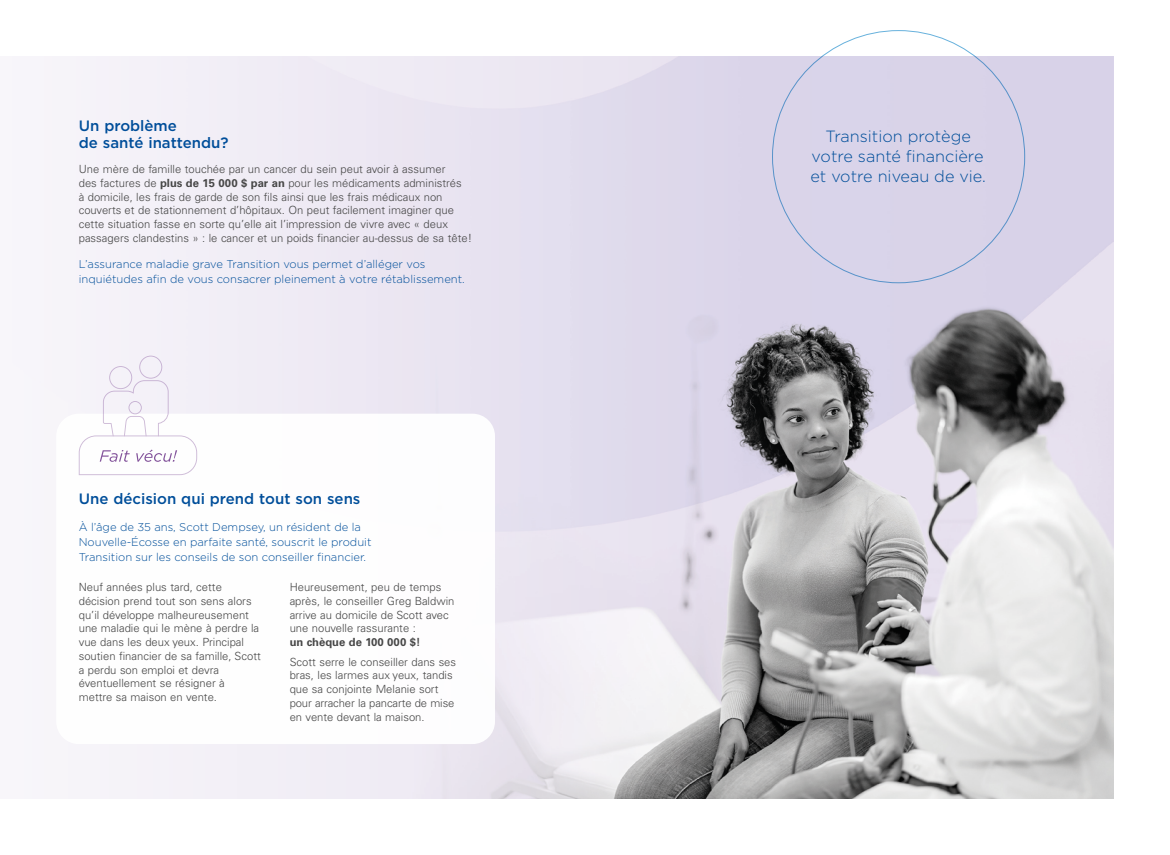
<style>
.page{position:relative;width:1170px;height:855px;background:#fff}
.page>*{position:absolute;margin:0;border:0;box-sizing:border-box;transform-origin:0 0}
.P_Intro{font:300 16.25px/20px "Gotham";color:#004e9a;text-align:center}
.t1{font:500 15px/17.5px "Gotham";color:#004e9a}
.P_Split{font:300 11.25px/13.8px "Univers LT Pro 45";color:#474747}
.P_Intro-2{font:300 11.25px/15px "Gotham";color:#004e9a}
.s1{font-family:"Univers LT Pro 65";font-weight:700}
</style>
<div class="page">
<img style="left:39px;top:57px;width:1075px;height:742px">
<div style="left:56px;top:414px;width:439px;height:330px;background:#fff;border-radius:22px"></div>
<svg style="left:79px;top:356px;width:118px;height:119px"></svg>
<h2 class="t1" style="left:79px;top:116px;width:151px">Un problème<br>de santé inattendu?</h2>
<p class="P_Split" style="left:79px;top:162px;width:395px">Une mère de famille touchée par un cancer du sein peut avoir à assumer<br>des factures de <span class="s1">plus de 15 000 $ par an</span> pour les médicaments administrés<br>à domicile, les frais de garde de son fils ainsi que les frais médicaux non couverts et de stationnement d’hôpitaux. On peut facilement imaginer que cette situation fasse en sorte qu’elle ait l’impression de vivre avec « deux passagers clandestins » : le cancer et un poids financier au-dessus de sa tête!</p>
<p class="P_Intro-2" style="left:79px;top:256px;width:388px">L’assurance maladie grave Transition vous permet d’alléger vos inquiétudes afin de vous consacrer pleinement à votre rétablissement.</p>
<h2 class="t1" style="left:79px;top:490px;width:283px">Une décision qui prend tout son sens</h2>
<p class="P_Intro-2" style="left:79px;top:519px;width:294px">À l’âge de 35 ans, Scott Dempsey, un résident de la<br>Nouvelle-Écosse en parfaite santé, souscrit le produit<br>Transition sur les conseils de son conseiller financier.</p>
<p class="P_Split" style="left:79px;top:580px;width:184px">Neuf années plus tard, cette décision prend tout son sens alors qu’il développe malheureusement une maladie qui le mène à perdre la vue dans les deux yeux. Principal soutien financier de sa famille, Scott a perdu son emploi et devra éventuellement se résigner à mettre sa maison en vente.</p>
<p class="P_Split" style="left:290px;top:580px;width:166px">Heureusement, peu de temps après, le conseiller Greg Baldwin arrive au domicile de Scott avec une nouvelle rassurante :<br><span class="s1">un chèque de 100 000 $!</span></p>
<p class="P_Split" style="left:290px;top:654px;width:168px">Scott serre le conseiller dans ses bras, les larmes aux yeux, tandis que sa conjointe Melanie sort pour arracher la pancarte de mise en vente devant la maison.</p>
<p class="P_Intro" style="left:810px;top:126px;width:177px">Transition protège votre santé financière et votre niveau de vie.</p>
</div>
